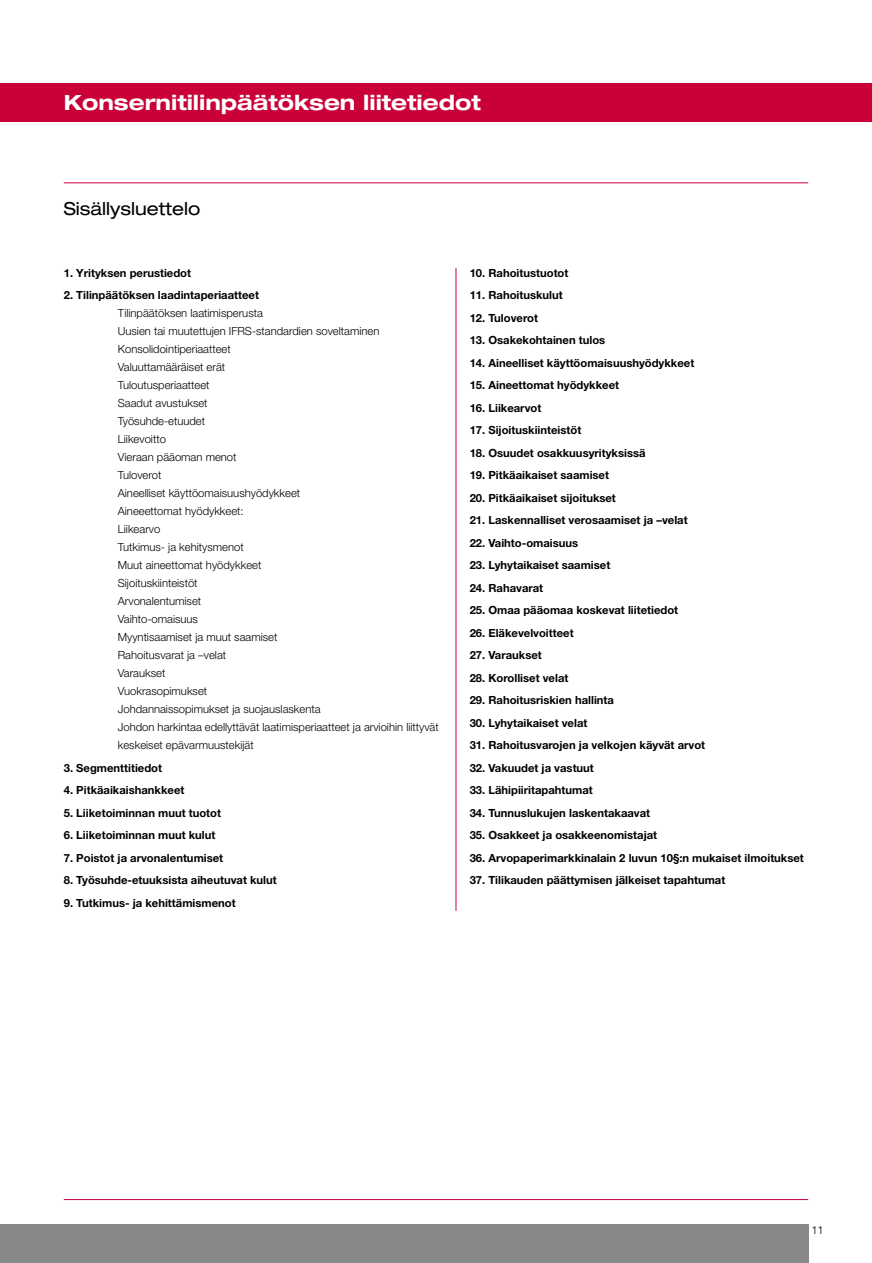
<style>
.page{position:relative;width:872px;height:1263px;background:#fff}
.page>*{position:absolute;margin:0;border:0;box-sizing:border-box;transform-origin:0 0}
.t1{font:700 expanded 21px "Helvetica Neue";color:#fff}
.t2{font:expanded 18px "Helvetica Neue";color:#000}
.t3{font:700 11.25px "Helvetica Neue";color:#000}
.t4{font:300 11.25px/18px "Helvetica Neue";color:#000}
</style>
<div class="page">
<div style="left:0;top:1225px;width:808px;height:38px;background:#87888a"></div>
<hr style="left:64px;top:1199px;width:744px;height:1px;background:#ca0039">
<div style="left:0;top:83px;width:872px;height:39px;background:#ca0039"></div>
<hr style="left:64px;top:182px;width:744px;height:1px;background:#ca0039">
<hr style="left:455px;top:268px;width:1px;height:643px;background:#ca0039">
<h1 class="t1" style="left:64px;top:89px;width:418px">Konsernitilinpäätöksen liitetiedot</h1>
<h2 class="t2" style="left:64px;top:197px;width:138px">Sisällysluettelo</h2>
<p class="t3" style="left:64px;top:266px;width:129px">1. Yrityksen perustiedot</p>
<p class="t3" style="left:64px;top:288px;width:197px">2. Tilinpäätöksen laadintaperiaatteet</p>
<p class="t4" style="left:118px;top:304px;width:322px">Tilinpäätöksen laatimisperusta<br>Uusien tai muutettujen IFRS-standardien soveltaminen<br>Konsolidointiperiaatteet<br>Valuuttamääräiset erät<br>Tuloutusperiaatteet<br>Saadut avustukset<br>Työsuhde-etuudet<br>Liikevoitto<br>Vieraan pääoman menot<br>Tuloverot<br>Aineelliset käyttöomaisuushyödykkeet<br>Aineeettomat hyödykkeet:<br>Liikearvo<br>Tutkimus- ja kehitysmenot<br>Muut aineettomat hyödykkeet<br>Sijoituskiinteistöt<br>Arvonalentumiset<br>Vaihto-omaisuus<br>Myyntisaamiset ja muut saamiset<br>Rahoitusvarat ja –velat<br>Varaukset<br>Vuokrasopimukset<br>Johdannaissopimukset ja suojauslaskenta<br>Johdon harkintaa edellyttävät laatimisperiaatteet ja arvioihin liittyvät keskeiset epävarmuustekijät</p>
<p class="t3" style="left:64px;top:761px;width:100px">3. Segmenttitiedot</p>
<p class="t3" style="left:64px;top:783px;width:122px">4. Pitkäaikaishankkeet</p>
<p class="t3" style="left:64px;top:806px;width:159px">5. Liiketoiminnan muut tuotot</p>
<p class="t3" style="left:64px;top:828px;width:153px">6. Liiketoiminnan muut kulut</p>
<p class="t3" style="left:64px;top:851px;width:161px">7. Poistot ja arvonalentumiset</p>
<p class="t3" style="left:64px;top:873px;width:214px">8. Työsuhde-etuuksista aiheutuvat kulut</p>
<p class="t3" style="left:64px;top:896px;width:173px">9. Tutkimus- ja kehittämismenot</p>
<p class="t3" style="left:469px;top:266px;width:100px">10. Rahoitustuotot</p>
<p class="t3" style="left:469px;top:288px;width:95px">11. Rahoituskulut</p>
<p class="t3" style="left:469px;top:311px;width:70px">12. Tuloverot</p>
<p class="t3" style="left:469px;top:333px;width:137px">13. Osakekohtainen tulos</p>
<p class="t3" style="left:469px;top:356px;width:226px">14. Aineelliset käyttöomaisuushyödykkeet</p>
<p class="t3" style="left:469px;top:378px;width:151px">15. Aineettomat hyödykkeet</p>
<p class="t3" style="left:469px;top:401px;width:73px">16. Liikearvot</p>
<p class="t3" style="left:469px;top:423px;width:113px">17. Sijoituskiinteistöt</p>
<p class="t3" style="left:469px;top:446px;width:177px">18. Osuudet osakkuusyrityksissä</p>
<p class="t3" style="left:469px;top:468px;width:141px">19. Pitkäaikaiset saamiset</p>
<p class="t3" style="left:469px;top:491px;width:148px">20. Pitkäaikaiset sijoitukset</p>
<p class="t3" style="left:469px;top:513px;width:219px">21. Laskennalliset verosaamiset ja –velat</p>
<p class="t3" style="left:469px;top:536px;width:110px">22. Vaihto-omaisuus</p>
<p class="t3" style="left:469px;top:558px;width:142px">23. Lyhytaikaiset saamiset</p>
<p class="t3" style="left:469px;top:581px;width:75px">24. Rahavarat</p>
<p class="t3" style="left:469px;top:603px;width:210px">25. Omaa pääomaa koskevat liitetiedot</p>
<p class="t3" style="left:469px;top:626px;width:105px">26. Eläkevelvoitteet</p>
<p class="t3" style="left:469px;top:648px;width:74px">27. Varaukset</p>
<p class="t3" style="left:469px;top:671px;width:100px">28. Korolliset velat</p>
<p class="t3" style="left:469px;top:693px;width:146px">29. Rahoitusriskien hallinta</p>
<p class="t3" style="left:469px;top:716px;width:119px">30. Lyhytaikaiset velat</p>
<p class="t3" style="left:469px;top:738px;width:237px">31. Rahoitusvarojen ja velkojen käyvät arvot</p>
<p class="t3" style="left:469px;top:761px;width:126px">32. Vakuudet ja vastuut</p>
<p class="t3" style="left:469px;top:783px;width:125px">33. Lähipiiritapahtumat</p>
<p class="t3" style="left:469px;top:806px;width:182px">34. Tunnuslukujen laskentakaavat</p>
<p class="t3" style="left:469px;top:828px;width:189px">35. Osakkeet ja osakkeenomistajat</p>
<p class="t3" style="left:469px;top:851px;width:336px">36. Arvopaperimarkkinalain 2 luvun 10§:n mukaiset ilmoitukset</p>
<p class="t3" style="left:469px;top:873px;width:257px">37. Tilikauden päättymisen jälkeiset tapahtumat</p>
<p class="t4" style="left:811px;top:1220px;width:14px">11</p>
</div>
